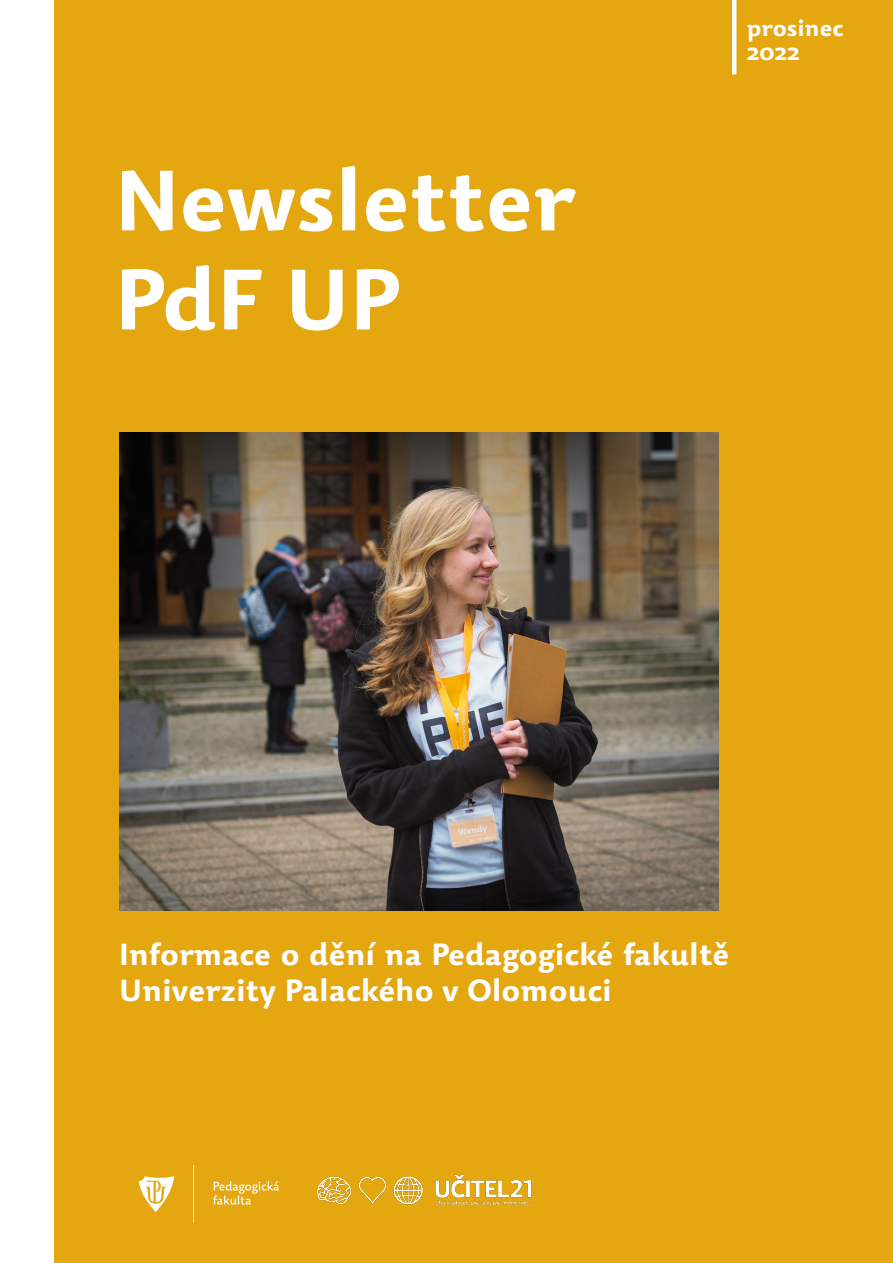
<style>
.page{position:relative;width:893px;height:1263px;background:#fff}
.page>*{position:absolute;margin:0;border:0;box-sizing:border-box;transform-origin:0 0}
.t1{font:700 84px "Dederon SDOT";color:#fff}
.t2{font:700 30px/36px "Dederon SDOT";color:#fff}
.t3{font:700 22.5px/24px "Dederon SDOT";color:#fff}
</style>
<div class="page">
<div style="left:54px;top:0;width:839px;height:1263px;background:#e5a710"></div>
<img style="left:119px;top:432px;width:600px;height:479px">
<hr style="left:732px;top:0;width:4px;height:74px;background:#fff">
<img style="left:138px;top:1165px;width:141px;height:59px">
<img style="left:316px;top:1174px;width:216px;height:32px">
<p class="t1" style="left:115px;top:148px;width:462px">Newsletter</p>
<p class="t1" style="left:115px;top:247px;width:289px">PdF UP</p>
<p class="t3" style="left:747px;top:16px;width:98px">prosinec<br>2022</p>
<p class="t2" style="left:119px;top:936px;width:612px">Informace o dění na Pedagogické fakultě<br>Univerzity Palackého v Olomouci</p>
</div>
